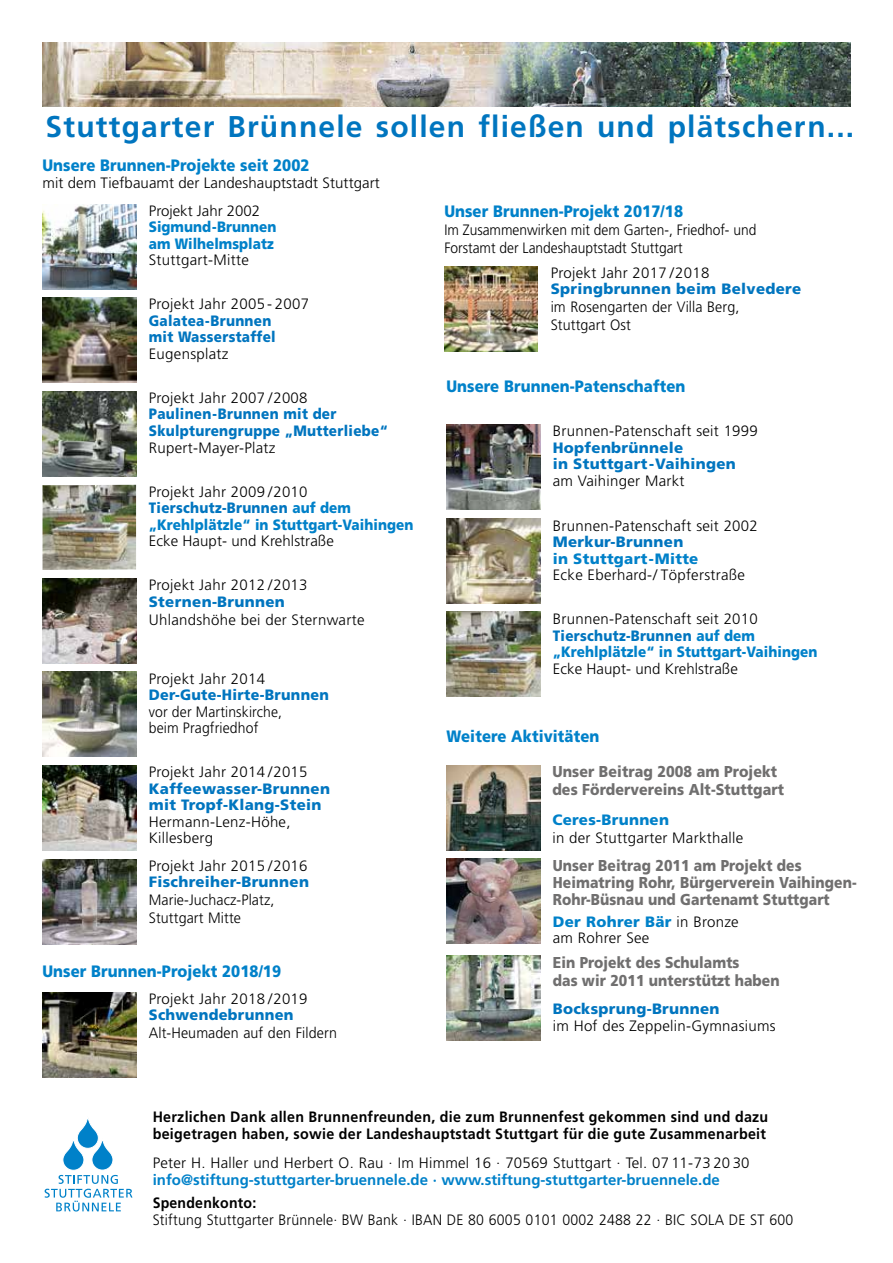
<style>
.page{position:relative;width:893px;height:1263px;background:#fff}
.page>*{position:absolute;margin:0;border:0;box-sizing:border-box;transform-origin:0 0}
.t1{font:700 30px "Frutiger";letter-spacing:.04em;color:#0075bf}
.t2{font:900 16.5px "Frutiger";letter-spacing:.005em;color:#0081c9;scale:.9 1}
.t3{font:900 15.75px/17.2px "Frutiger";letter-spacing:.005em;color:#706f6f;scale:.88 1}
.t4{font:900 15.75px/18px "Frutiger";letter-spacing:.005em;color:#706f6f;scale:.9 1}
.t5{font:300 15px/16.5px "Frutiger";letter-spacing:.015em;color:#000}
.t6{font:900 15px/16.5px "Frutiger";letter-spacing:.005em;color:#0081c9;scale:.9 1}
.t7{font:900 15px/16.5px "Frutiger";letter-spacing:.02em;color:#0075bf}
.t8{font:700 15px/17.2px "Frutiger";letter-spacing:.02em;color:#000;scale:.95 1}
.t9{font:300 15px/18px "Frutiger";letter-spacing:.015em;color:#000;scale:.95 1}
.t10{font:900 15px/16.5px "Frutiger";letter-spacing:.02em;color:#0075bf;scale:.9 1}
.t11{font:300 15px/18px "Frutiger";letter-spacing:.015em;color:#000;scale:.92 1}
.t12{font:700 15px "Frutiger";color:#0081c9}
.t13{font:300 15px "Frutiger";letter-spacing:.015em;color:#000;scale:.94 1}
.t14{font:300 15px/16.5px "Frutiger";letter-spacing:.015em;color:#000;scale:.93 1}
.t15{font:900 15px "Frutiger";letter-spacing:.005em;color:#0081c9}
.t16{font:900 15px "Frutiger";letter-spacing:.02em;color:#0075bf;scale:.95 1}
.t17{font:700 15px "Frutiger";letter-spacing:.02em;color:#000;scale:.94 1}
.s1{font-weight:300;color:#000}
.s2{color:#0075bf}
.s3{font-weight:900;color:#0081c9}
</style>
<div class="page">
<img style="left:43px;top:43px;width:807px;height:63px">
<svg style="left:44px;top:1118px;width:89px;height:94px"></svg>
<img style="left:43px;top:204px;width:93px;height:85px">
<img style="left:43px;top:298px;width:93px;height:85px">
<img style="left:43px;top:391px;width:93px;height:85px">
<img style="left:43px;top:485px;width:93px;height:85px">
<img style="left:43px;top:578px;width:93px;height:85px">
<img style="left:43px;top:672px;width:93px;height:85px">
<img style="left:43px;top:765px;width:93px;height:85px">
<img style="left:43px;top:859px;width:93px;height:85px">
<img style="left:43px;top:992px;width:93px;height:85px">
<img style="left:444px;top:266px;width:94px;height:85px">
<img style="left:446px;top:612px;width:94px;height:85px">
<img style="left:446px;top:424px;width:94px;height:85px">
<img style="left:446px;top:518px;width:94px;height:85px">
<img style="left:446px;top:765px;width:94px;height:85px">
<img style="left:446px;top:955px;width:94px;height:85px">
<img style="left:446px;top:858px;width:94px;height:86px">
<h1 class="t1" style="left:46px;top:109px;width:810px">Stuttgarter Brünnele sollen fließen und plätschern...</h1>
<p class="t2" style="left:43px;top:155px;width:298px">Unsere Brunnen-Projekte seit 2002</p>
<p class="t5" style="left:43px;top:174px;width:339px">mit dem Tiefbauamt der Landeshauptstadt Stuttgart</p>
<p class="t5" style="left:149px;top:202px;width:113px">Projekt Jahr 2002</p>
<p class="t6" style="left:149px;top:219px;width:143px">Sigmund-Brunnen am Wilhelmsplatz</p>
<p class="t5" style="left:149px;top:252px;width:102px">Stuttgart-Mitte</p>
<p class="t5" style="left:149px;top:296px;width:162px">Projekt Jahr 2005 - 2007</p>
<p class="t10" style="left:149px;top:312px;width:143px">Galatea-Brunnen mit Wasserstaffel</p>
<p class="t5" style="left:149px;top:345px;width:81px">Eugensplatz</p>
<p class="t5" style="left:149px;top:389px;width:160px">Projekt Jahr 2007 / 2008</p>
<p class="t10" style="left:149px;top:406px;width:267px">Paulinen-Brunnen mit der<br>Skulpturengruppe „Mutterliebe“</p>
<p class="t5" style="left:149px;top:439px;width:128px">Rupert-Mayer-Platz</p>
<p class="t6" style="left:149px;top:483px;width:296px"><span class="s1">Projekt Jahr 2009 / 2010<br></span><span class="s2">Tierschutz-Brunnen</span> auf dem „Krehlplätzle“ in Stuttgart-Vaihingen</p>
<p class="t5" style="left:149px;top:533px;width:187px">Ecke Haupt- und Krehlstraße</p>
<p class="t5" style="left:149px;top:577px;width:160px">Projekt Jahr 2012 / 2013</p>
<p class="t7" style="left:149px;top:593px;width:138px">Sternen-Brunnen</p>
<p class="t5" style="left:149px;top:611px;width:217px">Uhlandshöhe bei der Sternwarte</p>
<p class="t5" style="left:149px;top:670px;width:118px">Projekt Jahr 2014</p>
<p class="t16" style="left:149px;top:686px;width:191px">Der-Gute-Hirte-Brunnen</p>
<p class="t14" style="left:149px;top:703px;width:145px">vor der Martinskirche, beim Pragfriedhof</p>
<p class="t5" style="left:149px;top:764px;width:160px">Projekt Jahr 2014 / 2015</p>
<p class="t7" style="left:149px;top:780px;width:183px">Kaffeewasser-Brunnen mit Tropf-Klang-Stein</p>
<p class="t5" style="left:149px;top:813px;width:143px">Hermann-Lenz-Höhe,<br>Killesberg</p>
<p class="t5" style="left:149px;top:857px;width:160px">Projekt Jahr 2015 / 2016</p>
<p class="t7" style="left:149px;top:873px;width:162px">Fischreiher-Brunnen</p>
<p class="t9" style="left:149px;top:891px;width:134px">Marie-Juchacz-Platz,<br>Stuttgart Mitte</p>
<p class="t2" style="left:43px;top:961px;width:267px">Unser Brunnen-Projekt 2018/19</p>
<p class="t5" style="left:149px;top:990px;width:160px">Projekt Jahr 2018 / 2019</p>
<p class="t7" style="left:149px;top:1007px;width:146px">Schwendebrunnen</p>
<p class="t9" style="left:149px;top:1024px;width:200px">Alt-Heumaden auf den Fildern</p>
<p class="t2" style="left:444px;top:201px;width:267px">Unser Brunnen-Projekt 2017/18</p>
<p class="t11" style="left:444px;top:221px;width:341px">Im Zusammenwirken mit dem Garten-, Friedhof- und<br>Forstamt der Landeshauptstadt Stuttgart</p>
<p class="t5" style="left:551px;top:264px;width:160px">Projekt Jahr 2017 / 2018</p>
<p class="t7" style="left:551px;top:280px;width:252px">Springbrunnen beim Belvedere</p>
<p class="t9" style="left:551px;top:298px;width:200px">im Rosengarten der Villa Berg,<br>Stuttgart Ost</p>
<p class="t2" style="left:446px;top:376px;width:267px">Unsere Brunnen-Patenschaften</p>
<p class="t5" style="left:553px;top:423px;width:207px">Brunnen-Patenschaft seit 1999</p>
<p class="t7" style="left:553px;top:439px;width:185px">Hopfenbrünnele<br>in Stuttgart-Vaihingen</p>
<p class="t5" style="left:553px;top:472px;width:133px">am Vaihinger Markt</p>
<p class="t5" style="left:553px;top:517px;width:207px">Brunnen-Patenschaft seit 2002</p>
<p class="t7" style="left:553px;top:533px;width:132px">Merkur-Brunnen</p>
<p class="t15" style="left:553px;top:549px;width:147px">in Stuttgart-Mitte</p>
<p class="t5" style="left:553px;top:566px;width:194px">Ecke Eberhard-/ Töpferstraße</p>
<p class="t6" style="left:553px;top:610px;width:296px"><span class="s1">Brunnen-Patenschaft seit 2010<br></span><span class="s2">Tierschutz-Brunnen</span> auf dem „Krehlplätzle“ in Stuttgart-Vaihingen</p>
<p class="t5" style="left:553px;top:660px;width:187px">Ecke Haupt- und Krehlstraße</p>
<p class="t2" style="left:446px;top:726px;width:172px">Weitere Aktivitäten</p>
<p class="t4" style="left:552px;top:762px;width:259px">Unser Beitrag 2008 am Projekt des Fördervereins Alt-Stuttgart</p>
<p class="t15" style="left:552px;top:810px;width:118px">Ceres-Brunnen</p>
<p class="t5" style="left:552px;top:829px;width:192px">in der Stuttgarter Markthalle</p>
<p class="t3" style="left:553px;top:856px;width:347px">Unser Beitrag 2011 am Projekt des<br>Heimatring Rohr, Bürgerverein Vaihingen-<br>Rohr-Büsnau und Gartenamt Stuttgart</p>
<p class="t5" style="left:553px;top:913px;width:187px"><span class="s3">Der Rohrer Bär</span> in Bronze am Rohrer See</p>
<p class="t3" style="left:553px;top:953px;width:259px;line-height:18px">Ein Projekt des Schulamts<br>das wir 2011 unterstützt haben</p>
<p class="t7" style="left:553px;top:1000px;width:168px">Bocksprung-Brunnen</p>
<p class="t5" style="left:553px;top:1017px;width:224px">im Hof des Zeppelin-Gymnasiums</p>
<p class="t8" style="left:153px;top:1108px;width:650px">Herzlichen Dank allen Brunnenfreunden, die zum Brunnenfest gekommen sind und dazu beigetragen haben, sowie der Landeshauptstadt Stuttgart für die gute Zusammenarbeit</p>
<p class="t5" style="left:153px;top:1154px;width:598px">Peter H. Haller und Herbert O. Rau · Im Himmel 16 · 70569 Stuttgart · Tel. 07 11-73 20 30</p>
<p class="t12" style="left:153px;top:1171px;width:569px">info@stiftung-stuttgarter-bruennele.de · www.stiftung-stuttgarter-bruennele.de</p>
<p class="t17" style="left:153px;top:1194px;width:112px">Spendenkonto:</p>
<p class="t13" style="left:153px;top:1212px;width:683px">Stiftung Stuttgarter Brünnele· BW Bank · IBAN DE 80 6005 0101 0002 2488 22 · BIC SOLA DE ST 600</p>
</div>
